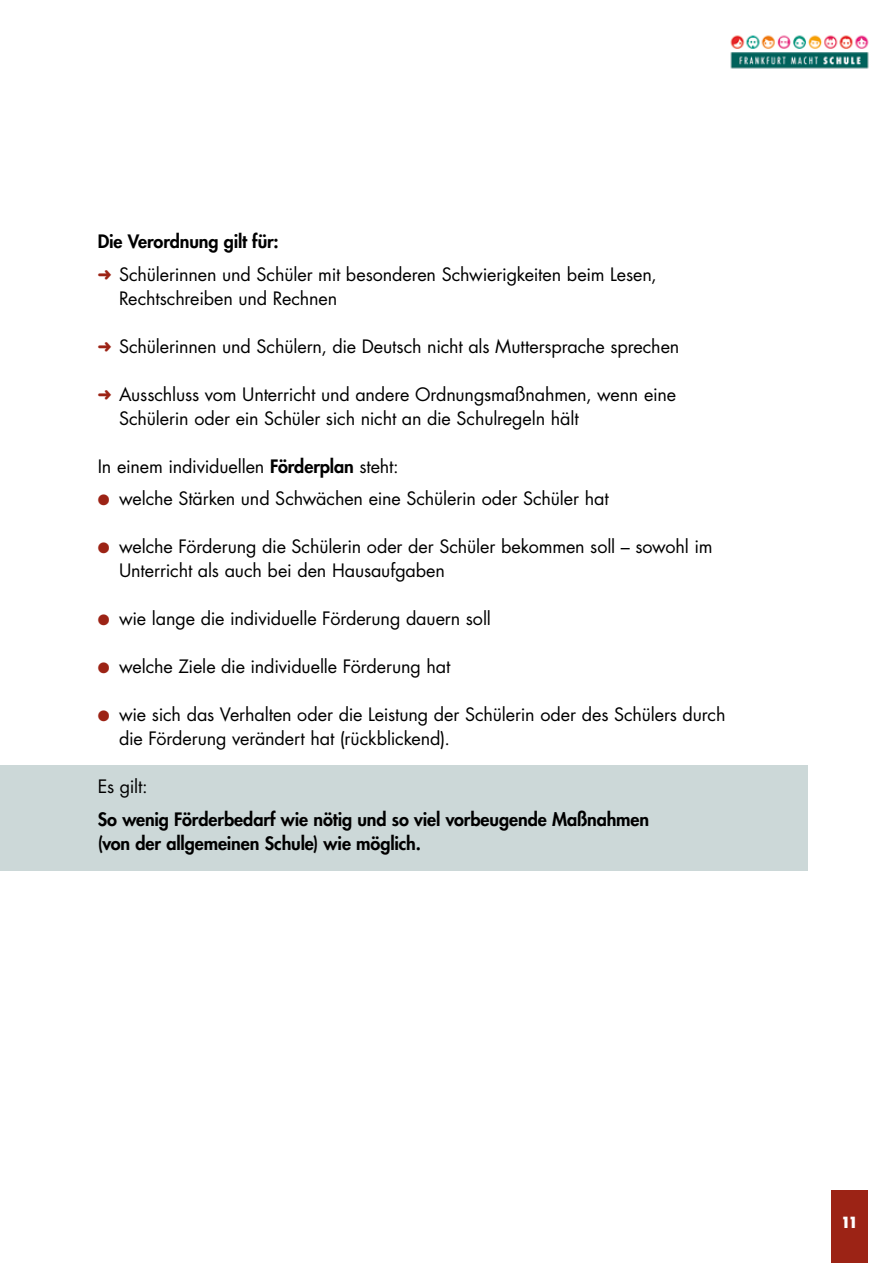
<style>
.page{position:relative;width:893px;height:1263px;background:#fff}
.page>*{position:absolute;margin:0;border:0;box-sizing:border-box;transform-origin:0 0}
.t1{font:18px/24px "Futura";letter-spacing:-.005em;color:#000}
.t2{font:800 18px/24px "Futura";letter-spacing:-.005em;color:#000}
.t3{font:800 condensed 15px "Futura";color:#fff}
.s1{font-weight:800}
.s2{color:#9c2315}
</style>
<div class="page">
<div style="left:831px;top:1190px;width:36px;height:73px;background:#9c2315"></div>
<img style="left:730px;top:35px;width:139px;height:34px">
<div style="left:0;top:765px;width:808px;height:106px;background:#ccd8d8"></div>
<p class="t1" style="left:98px;top:225px;width:560px;line-height:32.5px"><span class="s1">Die Verordnung gilt für:<br></span><span class="s2">➜</span> Schülerinnen und Schüler mit besonderen Schwierigkeiten beim Lesen,</p>
<p class="t1" style="left:119px;top:286px;width:220px">Rechtschreiben und Rechnen</p>
<p class="t1" style="left:98px;top:334px;width:583px"><span class="s2">➜</span> Schülerinnen und Schülern, die Deutsch nicht als Muttersprache sprechen</p>
<p class="t1" style="left:119px;top:382px;width:559px;text-indent:-21px"><span class="s2">➜</span> Ausschluss vom Unterricht und andere Ordnungsmaßnahmen, wenn eine<br>Schülerin oder ein Schüler sich nicht an die Schulregeln hält</p>
<p class="t1" style="left:98px;top:454px;width:303px">In einem individuellen <span class="s1">Förderplan</span> steht:</p>
<p class="t1" style="left:98px;top:486px;width:512px"><span class="s2">●</span> welche Stärken und Schwächen eine Schülerin oder Schüler hat</p>
<p class="t1" style="left:119px;top:534px;width:595px;text-indent:-21px"><span class="s2">●</span> welche Förderung die Schülerin oder der Schüler bekommen soll – sowohl im<br>Unterricht als auch bei den Hausaufgaben</p>
<p class="t1" style="left:98px;top:606px;width:395px"><span class="s2">●</span> wie lange die individuelle Förderung dauern soll</p>
<p class="t1" style="left:98px;top:654px;width:354px"><span class="s2">●</span> welche Ziele die individuelle Förderung hat</p>
<p class="t1" style="left:119px;top:702px;width:608px;text-indent:-21px"><span class="s2">●</span> wie sich das Verhalten oder die Leistung der Schülerin oder des Schülers durch die Förderung verändert hat (rückblickend).</p>
<p class="t1" style="left:98px;top:774px;width:52px">Es gilt:</p>
<p class="t2" style="left:98px;top:807px;width:553px">So wenig Förderbedarf wie nötig und so viel vorbeugende Maßnahmen (von der allgemeinen Schule) wie möglich.</p>
<p class="t3" style="left:841px;top:1212px;width:18px">11</p>
</div>
